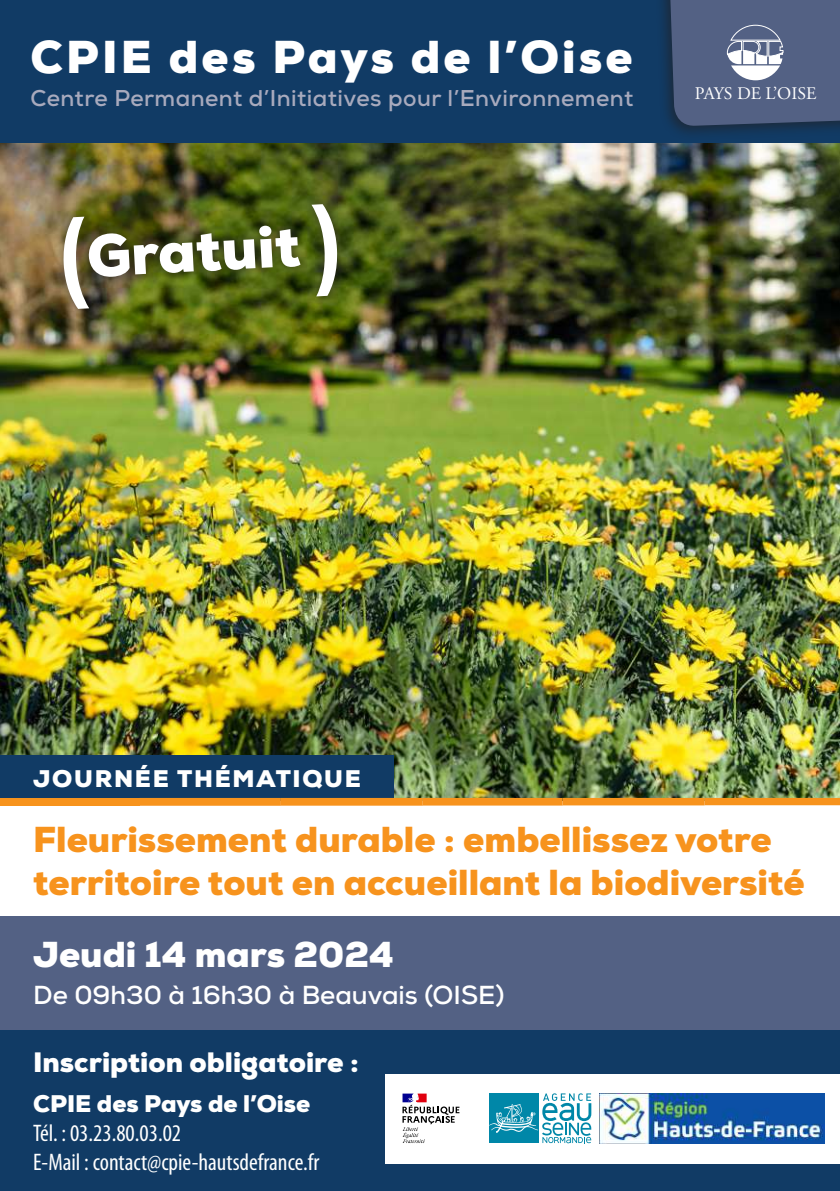
<style>
.page{position:relative;width:840px;height:1191px;background:#fff}
.page>*{position:absolute;margin:0;border:0;box-sizing:border-box;transform-origin:0 0}
.t1{font:900 58.6px "Nexa";color:#fff}
.t2{font:900 46px "Nexa";letter-spacing:.07em;color:#fff}
.t3{font:900 36px/43.2px "Nexa";color:#f7931d}
.t4{font:900 36px "Nexa";color:#fff}
.t5{font:900 28px "Nexa";color:#fff}
.t6{font:700 26px "Nexa";color:#fff}
.t7{font:condensed 24px/28.8px "Myriad Pro";color:#fff}
.t8{font:900 24px "Nexa";color:#fff}
.t9{font:900 24px "Nexa";letter-spacing:.07em;color:#fff}
.t10{font:700 22.8px "Nexa";letter-spacing:.02em;color:#a8aabd}
.t11{font:17.6px "Adobe Garamond Pro";color:#fff}
</style>
<div class="page">
<img style="left:0;top:143px;width:839px;height:655px">
<div style="left:0;top:916px;width:839px;height:114px;background:#536184"></div>
<div style="left:0;top:0;width:839px;height:143px;background:#113b65"></div>
<div style="left:0;top:755px;width:393px;height:49px;background:#113b65"></div>
<div style="left:52px;top:193px;width:296px;height:125px;background:#231f20;opacity:.75"></div>
<svg style="left:63px;top:217px;width:26px;height:92px"></svg>
<svg style="left:311px;top:204px;width:27px;height:92px"></svg>
<div style="left:0;top:1030px;width:839px;height:161px;background:#113b65"></div>
<div style="left:139px;top:798px;width:700px;height:7px;background:#f7931d"></div>
<div style="left:0;top:798px;width:139px;height:7px;background:#f7931d"></div>
<div style="left:386px;top:1074px;width:453px;height:89px;background:#fff"></div>
<div style="left:654px;top:0;width:185px;height:140px;background:#231f20;opacity:.6"></div>
<svg style="left:668px;top:0;width:171px;height:126px;background:#5a6888"></svg>
<img style="left:599px;top:1093px;width:225px;height:50px">
<svg style="left:402px;top:1093px;width:57px;height:50px"></svg>
<svg style="left:489px;top:1093px;width:102px;height:50px"></svg>
<p class="t2" style="left:30px;top:27px;width:603px">CPIE des Pays de l’Oise</p>
<p class="t10" style="left:30px;top:84px;width:604px">Centre Permanent d’Initiatives pour l’Environnement</p>
<p class="t11" style="left:694px;top:83px;width:123px">PAYS DE L’OISE</p>
<h1 class="t1" style="left:85px;top:219px;width:215px;rotate:-3deg">Gratuit</h1>
<p class="t9" style="left:33px;top:763px;width:329px">JOURNÉE THÉMATIQUE</p>
<p class="t3" style="left:33px;top:818px;width:772px">Fleurissement durable : embellissez votre territoire tout en accueillant la biodiversité</p>
<p class="t4" style="left:33px;top:931px;width:362px">Jeudi 14 mars 2024</p>
<p class="t6" style="left:33px;top:977px;width:472px">De 09h30 à 16h30 à Beauvais (OISE)</p>
<p class="t5" style="left:33px;top:1044px;width:327px">Inscription obligatoire :</p>
<p class="t8" style="left:33px;top:1088px;width:278px">CPIE des Pays de l’Oise</p>
<p class="t7" style="left:33px;top:1118px;width:287px">Tél. : 03.23.80.03.02<br>E-Mail : contact@cpie-hautsdefrance.fr</p>
</div>
